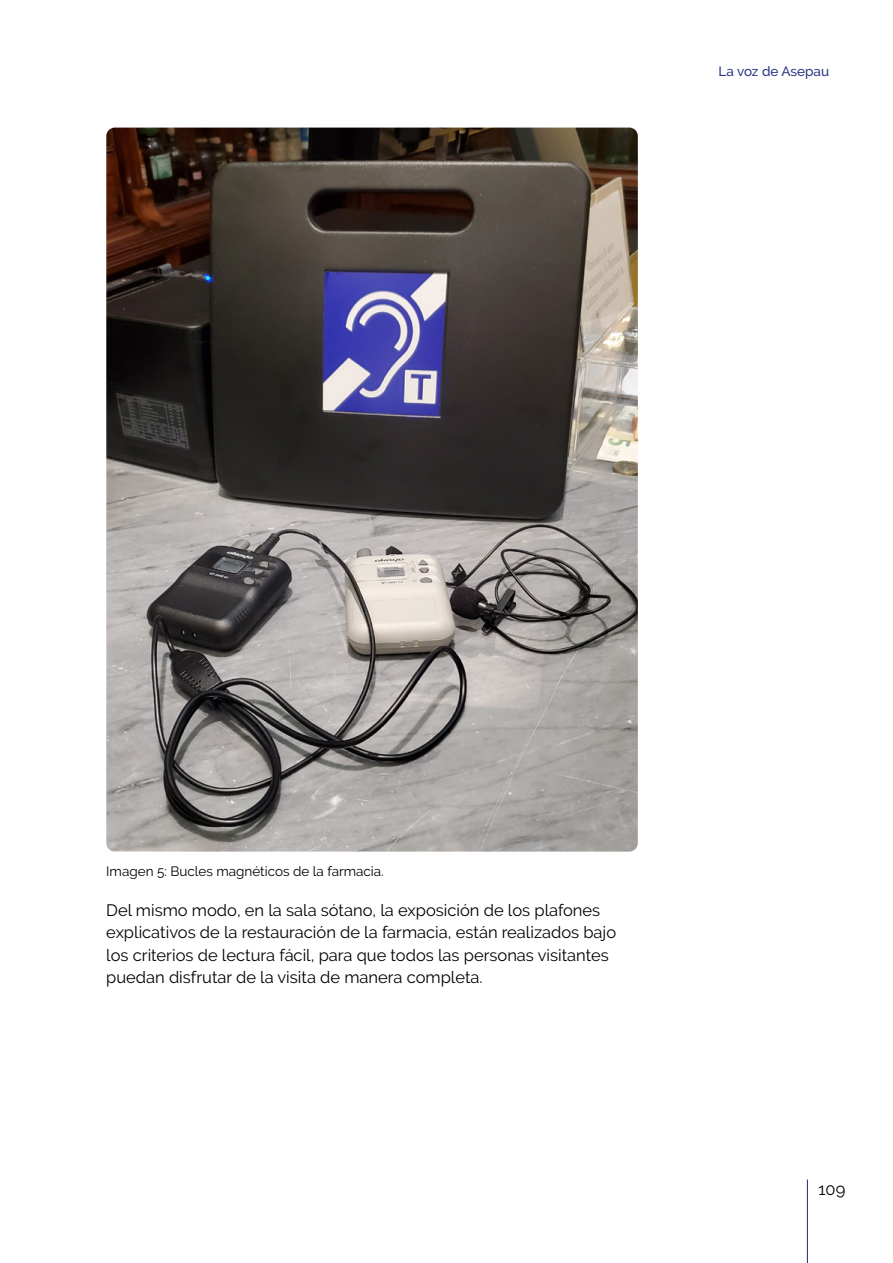
<style>
.page{position:relative;width:893px;height:1263px;background:#fff}
.page>*{position:absolute;margin:0;border:0;box-sizing:border-box;transform-origin:0 0}
.Párrafo_normal{font:16.5px/22.5px "Raleway";color:#000}
.Pie_de_foto{font:13.5px "Raleway";color:#000}
.t1{font:500 13.5px "Raleway";color:#283583}
</style>
<div class="page">
<hr style="left:807px;top:1179px;width:1px;height:84px;background:#283583">
<img style="left:106px;top:128px;width:532px;height:723px">
<p class="t1" style="left:719px;top:64px;width:112px">La voz de Asepau</p>
<p class="Pie_de_foto" style="left:106px;top:864px;width:279px">Imagen 5: Bucles magnéticos de la farmacia.</p>
<p class="Párrafo_normal" style="left:106px;top:899px;width:511px">Del mismo modo, en la sala sótano, la exposición de los plafones explicativos de la restauración de la farmacia, están realizados bajo los criterios de lectura fácil, para que todos las personas visitantes puedan disfrutar de la visita de manera completa.</p>
<p class="Párrafo_normal" style="left:819px;top:1177px;width:28px">109</p>
</div>
